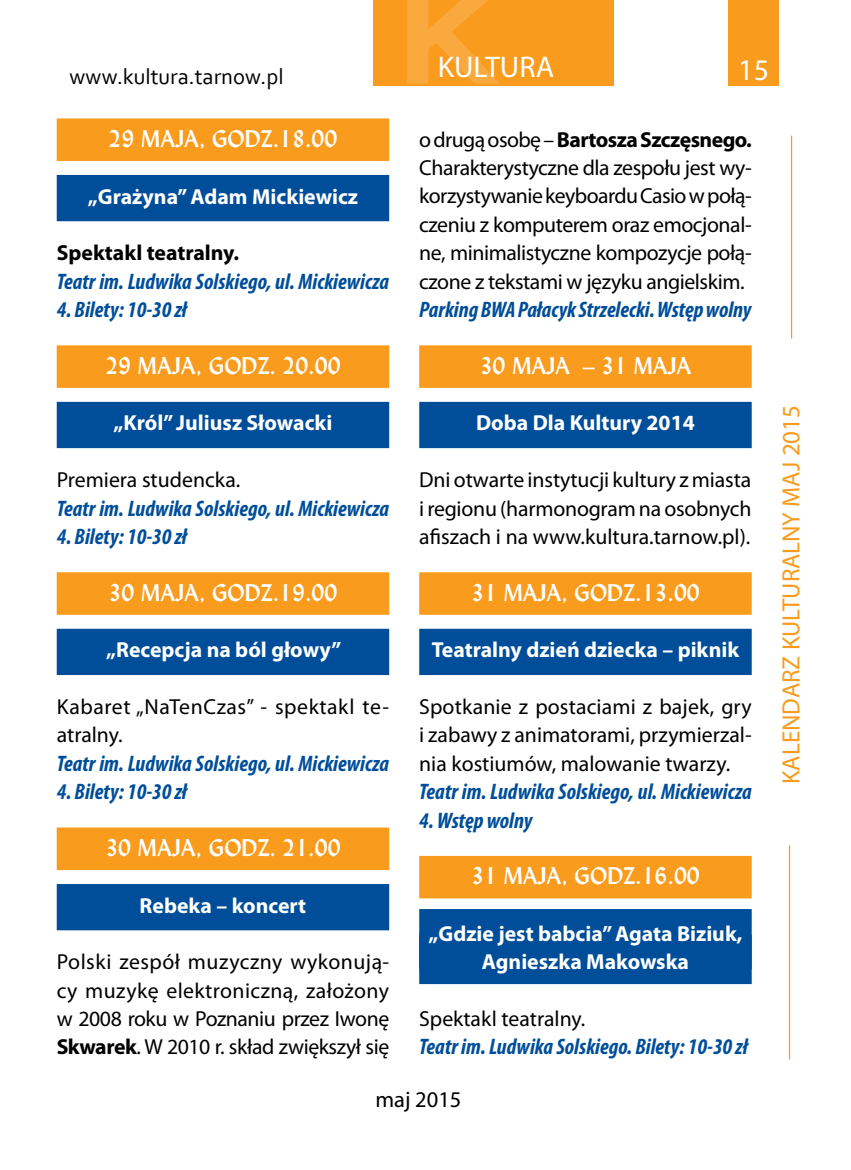
<style>
.page{position:relative;width:851px;height:1170px;background:#fff}
.page>*{position:absolute;margin:0;border:0;box-sizing:border-box;transform-origin:0 0}
.t1{font:30px "Myriad Pro";color:#fff}
.t2{font:25px "Myriad Pro";color:#f99b1c}
.t3{font:italic 700 condensed 22.5px "Myriad Pro";color:#004e9a}
.t4{font:700 22.5px "Lydian PL";color:#fff}
.t5{font:22.5px "Corbel";color:#000}
.t6{font:22.5px "Myriad Pro";color:#000}
.t7{font:21.75px/28.2px "Myriad Pro";letter-spacing:-.005em;color:#000;text-align:justify}
.t8{font:700 21.75px/28.2px "Myriad Pro";color:#fff;text-align:center}
.t9{font:21.75px/28.2px "Myriad Pro";letter-spacing:.025em;color:#000}
.t10{font:700 21.75px "Myriad Pro";color:#000}
.s1{font-weight:700}
</style>
<div class="page">
<div style="left:373px;top:0;width:241px;height:85px;background:#f99b1c"></div>
<svg style="left:404px;top:0;width:164px;height:86px"></svg>
<div style="left:728px;top:0;width:50px;height:85px;background:#f99b1c"></div>
<hr style="left:790px;top:136px;width:2px;height:202px;background:#f99b1c">
<hr style="left:788px;top:845px;width:2px;height:214px;background:#f99b1c">
<div style="left:57px;top:118px;width:332px;height:43px;background:#f99b1c"></div>
<div style="left:57px;top:175px;width:332px;height:46px;background:#004e9a"></div>
<div style="left:57px;top:345px;width:332px;height:43px;background:#f99b1c"></div>
<div style="left:57px;top:402px;width:332px;height:46px;background:#004e9a"></div>
<div style="left:57px;top:572px;width:332px;height:42px;background:#f99b1c"></div>
<div style="left:57px;top:628px;width:332px;height:47px;background:#004e9a"></div>
<div style="left:57px;top:827px;width:332px;height:43px;background:#f99b1c"></div>
<div style="left:57px;top:884px;width:332px;height:46px;background:#004e9a"></div>
<div style="left:419px;top:345px;width:332px;height:43px;background:#f99b1c"></div>
<div style="left:419px;top:402px;width:332px;height:46px;background:#004e9a"></div>
<div style="left:419px;top:572px;width:332px;height:42px;background:#f99b1c"></div>
<div style="left:419px;top:628px;width:332px;height:47px;background:#004e9a"></div>
<div style="left:419px;top:855px;width:332px;height:43px;background:#f99b1c"></div>
<div style="left:419px;top:909px;width:332px;height:75px;background:#004e9a"></div>
<p class="t5" style="left:70px;top:62px;width:215px">www.kultura.tarnow.pl</p>
<h1 class="t1" style="left:437px;top:48px;width:118px">KULTURA</h1>
<h1 class="t1" style="left:738px;top:51px;width:32px">15</h1>
<p class="t4" style="left:109px;top:124px;width:230px">29 MAJA, GODZ.18.00</p>
<p class="t8" style="left:88px;top:181px;width:272px">„Grażyna” Adam Mickiewicz</p>
<p class="t10" style="left:57px;top:239px;width:184px">Spektakl teatralny.</p>
<p class="t3" style="left:57px;top:267px;width:334px">Teatr im. Ludwika Solskiego, ul. Mickiewicza</p>
<p class="t3" style="left:57px;top:295px;width:132px">4. Bilety: 10-30 zł</p>
<p class="t4" style="left:105px;top:351px;width:237px">29 MAJA, GODZ. 20.00</p>
<p class="t8" style="left:113px;top:408px;width:220px">„Król” Juliusz Słowacki</p>
<p class="t7" style="left:57px;top:465px;width:185px">Premiera studencka.</p>
<p class="t3" style="left:57px;top:494px;width:334px">Teatr im. Ludwika Solskiego, ul. Mickiewicza</p>
<p class="t3" style="left:57px;top:522px;width:132px">4. Bilety: 10-30 zł</p>
<p class="t4" style="left:109px;top:577px;width:230px">30 MAJA, GODZ.19.00</p>
<p class="t8" style="left:106px;top:635px;width:237px">„Recepcja na ból głowy”</p>
<p class="t9" style="left:57px;top:692px;width:334px">Kabaret „NaTenCzas” - spektakl te&shy;atralny.</p>
<p class="t3" style="left:57px;top:749px;width:334px">Teatr im. Ludwika Solskiego, ul. Mickiewicza</p>
<p class="t3" style="left:57px;top:777px;width:132px">4. Bilety: 10-30 zł</p>
<p class="t4" style="left:105px;top:832px;width:237px">30 MAJA, GODZ. 21.00</p>
<p class="t8" style="left:140px;top:890px;width:168px">Rebeka – koncert</p>
<p class="t7" style="left:57px;top:947px;width:334px">Polski zespół muzyczny wykonują&shy;cy muzykę elektroniczną, założony w 2008 roku w Poznaniu przez Iwonę <span class="s1">Skwarek</span>. W 2010 r. skład zwiększył się</p>
<p class="t7" style="left:419px;top:125px;width:334px">o drugą osobę – <span class="s1">Bartosza Szczęsnego.<br></span>Charakterystyczne dla zespołu jest wy&shy;korzystywanie keyboardu Casio w połą&shy;czeniu z komputerem oraz emocjonal&shy;ne, minimalistyczne kompozycje połą&shy;czone z tekstami w języku angielskim.</p>
<p class="t3" style="left:419px;top:295px;width:334px">Parking BWA Pałacyk Strzelecki. Wstęp wolny</p>
<p class="t4" style="left:479px;top:351px;width:213px">30 MAJA – 31 MAJA</p>
<p class="t8" style="left:476px;top:408px;width:220px">Doba Dla Kultury 2014</p>
<p class="t7" style="left:419px;top:465px;width:334px">Dni otwarte instytucji kultury z miasta i regionu (harmonogram na osobnych afiszach i na www.kultura.tarnow.pl).</p>
<p class="t4" style="left:471px;top:577px;width:230px">31 MAJA, GODZ.13.00</p>
<p class="t8" style="left:431px;top:635px;width:309px">Teatralny dzień dziecka – piknik</p>
<p class="t7" style="left:419px;top:692px;width:334px">Spotkanie z postaciami z bajek, gry i zabawy z animatorami, przymierzal&shy;nia kostiumów, malowanie twarzy.</p>
<p class="t3" style="left:419px;top:777px;width:334px">Teatr im. Ludwika Solskiego, ul. Mickiewicza</p>
<p class="t3" style="left:419px;top:806px;width:115px">4. Wstęp wolny</p>
<p class="t4" style="left:471px;top:861px;width:230px">31 MAJA, GODZ.16.00</p>
<p class="t8" style="left:428px;top:918px;width:315px">„Gdzie jest babcia” Agata Biziuk,<br>Agnieszka Makowska</p>
<p class="t7" style="left:419px;top:1004px;width:168px">Spektakl teatralny.</p>
<p class="t3" style="left:419px;top:1032px;width:330px">Teatr im. Ludwika Solskiego. Bilety: 10-30 zł</p>
<p class="t6" style="left:375px;top:1085px;width:88px">maj 2015</p>
<p class="t2" style="left:775px;top:784px;width:381px;rotate:-90deg">KALENDARZ KULTURALNY MAJ 2015</p>
</div>
